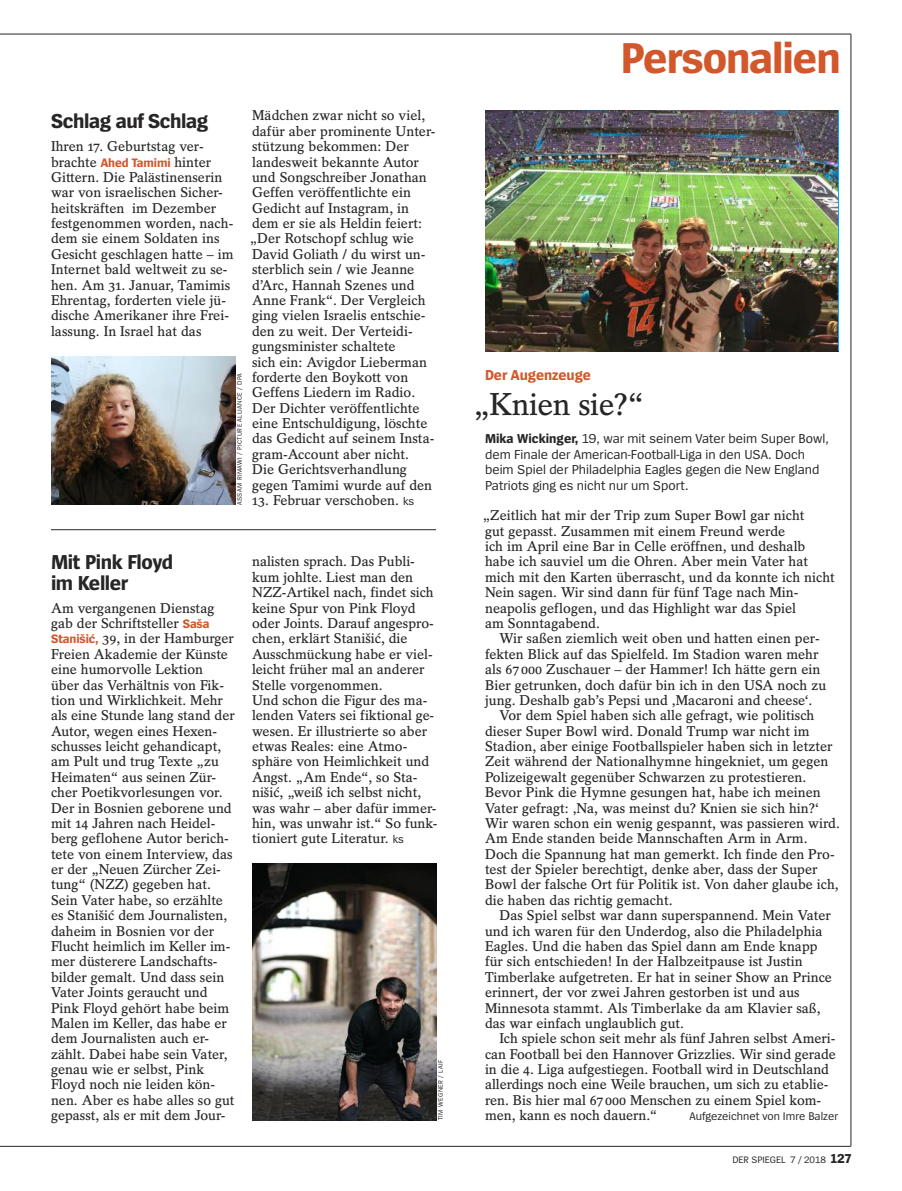
<style>
.page{position:relative;width:902px;height:1191px;background:#fff}
.page>*{position:absolute;margin:0;border:0;box-sizing:border-box;transform-origin:0 0}
.t1{font:700 45px "Spiegel Sans";letter-spacing:-.025em;color:#d2582b}
.t2{font:600 31.5px "Spiegel Serif";letter-spacing:-.015em;color:#272526}
.t3{font:700 21px/21px "Spiegel Sans";letter-spacing:-.02em;color:#272526}
.t4{font:700 15px "Spiegel Sans";letter-spacing:-.005em;color:#d2582b}
.t5{font:600 14.1px/15.5px "Spiegel Serif";color:#272526}
.t6{font:13.5px/15.5px "Spiegel Sans";color:#272526}
.t7{font:11.7px "Spiegel Sans";color:#272526}
.t8{font:9.75px "Spiegel Sans";letter-spacing:-.005em;color:#272526}
.t9{font:6.75px "Spiegel Sans";letter-spacing:.05em;color:#272526}
.s1{font-family:"Spiegel Sans";font-weight:700;font-size:12.75px;color:#d2582b}
.s2{font-family:"Spiegel Sans";font-weight:400;font-size:11.7px}
.s3{font-weight:700}
.s4{font-weight:700;font-size:13.5px}
</style>
<div class="page">
<hr style="left:51px;top:34px;width:799px;height:1px;background:#272526">
<hr style="left:0;top:34px;width:51px;height:1px;background:#272526">
<hr style="left:850px;top:34px;width:1px;height:1112px;background:#272526">
<hr style="left:0;top:1146px;width:51px;height:1px;background:#272526">
<hr style="left:51px;top:1146px;width:799px;height:1px;background:#272526">
<img style="left:485px;top:110px;width:352px;height:241px">
<hr style="left:51px;top:529px;width:385px;height:1px;background:#272526">
<img style="left:252px;top:863px;width:184px;height:257px">
<img style="left:51px;top:356px;width:184px;height:149px">
<h3 class="t3" style="left:51px;top:112px;width:159px">Schlag auf Schlag</h3>
<p class="t5" style="left:51px;top:140px;width:184px">Ihren 17. Geburtstag ver&shy;brachte <span class="s1">Ahed Tamimi</span> hinter<br>Gittern. Die Palästinenserin war von israelischen Sicher&shy;heitskräften im Dezember festgenommen worden, nach&shy;dem sie einem Soldaten ins<br>Gesicht geschlagen hatte – im<br>Internet bald weltweit zu se&shy;hen. Am 31. Januar, Tamimis<br>Ehrentag, forderten viele jü&shy;dische Amerikaner ihre Frei&shy;lassung. In Israel hat das</p>
<p class="t9" style="left:237px;top:505px;width:133px;rotate:-90deg">ASSAM RIMAWI / PICTURE ALLIANCE / DPA</p>
<p class="t5" style="left:250px;top:109px;width:187px">Mädchen zwar nicht so viel, dafür aber prominente Unter&shy;stützung bekommen: Der landesweit bekannte Autor und Songschreiber Jonathan<br>Geffen veröffentlichte ein<br>Gedicht auf Instagram, in dem er sie als Heldin feiert: „Der Rotschopf schlug wie<br>David Goliath / du wirst un&shy;sterblich sein / wie Jeanne d’Arc, Hannah Szenes und<br>Anne Frank“. Der Vergleich ging vielen Israelis entschie&shy;den zu weit. Der Verteidi&shy;gungsminister schaltete<br>sich ein: Avigdor Lieberman forderte den Boykott von<br>Geffens Liedern im Radio.<br>Der Dichter veröffentlichte eine Entschuldigung, löschte das Gedicht auf seinem Insta&shy;gram-Account aber nicht.<br>Die Gerichtsverhandlung gegen Tamimi wurde auf den</p>
<p class="t5" style="left:252px;top:494px;width:164px">13. Februar verschoben. <span class="s2">ks</span></p>
<h3 class="t3" style="left:51px;top:553px;width:124px">Mit Pink Floyd im Keller</h3>
<p class="t5" style="left:51px;top:601px;width:185px">Am vergangenen Dienstag gab der Schriftsteller <span class="s1">Saša<br>Stanišić,</span> 39, in der Hamburger<br>Freien Akademie der Künste eine humorvolle Lektion<br>über das Verhältnis von Fik&shy;tion und Wirklichkeit. Mehr als eine Stunde lang stand der<br>Autor, wegen eines Hexen&shy;schusses leicht gehandicapt, am Pult und trug Texte „zu<br>Heimaten“ aus seinen Zür&shy;cher Poetikvorlesungen vor.<br>Der in Bosnien geborene und mit 14 Jahren nach Heidel&shy;berg geflohene Autor berich&shy;tete von einem Interview, das er der „Neuen Zürcher Zei&shy;tung“ (NZZ) gegeben hat.<br>Sein Vater habe, so erzählte es Stanišić dem Journalisten, daheim in Bosnien vor der<br>Flucht heimlich im Keller im&shy;mer düsterere Landschafts&shy;bilder gemalt. Und dass sein<br>Vater Joints geraucht und<br>Pink Floyd gehört habe beim<br>Malen im Keller, das habe er dem Journalisten auch er&shy;zählt. Dabei habe sein Vater, genau wie er selbst, Pink<br>Floyd noch nie leiden kön&shy;nen. Aber es habe alles so gut gepasst, als er mit dem Jour-</p>
<p class="t5" style="left:252px;top:555px;width:187px">nalisten sprach. Das Publi&shy;kum johlte. Liest man den<br>NZZ-Artikel nach, findet sich keine Spur von Pink Floyd oder Joints. Darauf angespro&shy;chen, erklärt Stanišić, die<br>Ausschmückung habe er viel&shy;leicht früher mal an anderer<br>Stelle vorgenommen.<br>Und schon die Figur des ma&shy;lenden Vaters sei fiktional ge&shy;wesen. Er illustrierte so aber etwas Reales: eine Atmo&shy;sphäre von Heimlichkeit und<br>Angst. „Am Ende“, so Sta&shy;nišić, „weiß ich selbst nicht, was wahr – aber dafür immer&shy;hin, was unwahr ist.“ So funk&shy;tioniert gute Literatur. <span class="s2">ks</span></p>
<p class="t9" style="left:438px;top:1120px;width:61px;rotate:-90deg">TIM WEGNER / LAIF</p>
<h1 class="t1" style="left:621px;top:41px;width:221px">Personalien</h1>
<p class="t4" style="left:485px;top:369px;width:107px">Der Augenzeuge</p>
<h2 class="t2" style="left:473px;top:393px;width:172px">„Knien sie?“</h2>
<p class="t6" style="left:485px;top:432px;width:345px"><span class="s3">Mika Wickinger,</span> 19, war mit seinem Vater beim Super Bowl, dem Finale der American-Football-Liga in den USA. Doch beim Spiel der Philadelphia Eagles gegen die New England Patriots ging es nicht nur um Sport.</p>
<p class="t5" style="left:482px;top:509px;width:354px">„Zeitlich hat mir der Trip zum Super Bowl gar nicht<br>gut gepasst. Zusammen mit einem Freund werde<br>ich im April eine Bar in Celle eröffnen, und deshalb habe ich sauviel um die Ohren. Aber mein Vater hat mich mit den Karten überrascht, und da konnte ich nicht Nein sagen. Wir sind dann für fünf Tage nach Min&shy;neapolis geflogen, und das Highlight war das Spiel<br>am Sonntagabend.</p>
<p class="t5" style="left:499px;top:632px;width:322px">Wir saßen ziemlich weit oben und hatten einen per-</p>
<p class="t5" style="left:485px;top:647px;width:335px">fekten Blick auf das Spielfeld. Im Stadion waren mehr</p>
<p class="t5" style="left:485px;top:663px;width:337px">als 67 000 Zuschauer – der Hammer! Ich hätte gern ein</p>
<p class="t5" style="left:485px;top:678px;width:342px">Bier getrunken, doch dafür bin ich in den USA noch zu</p>
<p class="t5" style="left:485px;top:694px;width:329px">jung. Deshalb gab’s Pepsi und ‚Macaroni and cheese‘.</p>
<p class="t5" style="left:499px;top:709px;width:316px">Vor dem Spiel haben sich alle gefragt, wie politisch</p>
<p class="t5" style="left:485px;top:724px;width:326px">dieser Super Bowl wird. Donald Trump war nicht im</p>
<p class="t5" style="left:485px;top:740px;width:349px">Stadion, aber einige Footballspieler haben sich in letzter</p>
<p class="t5" style="left:485px;top:755px;width:345px">Zeit während der Nationalhymne hingekniet, um gegen</p>
<p class="t5" style="left:485px;top:770px;width:323px">Polizeigewalt gegenüber Schwarzen zu protestieren.</p>
<p class="t5" style="left:485px;top:786px;width:337px">Bevor Pink die Hymne gesungen hat, habe ich meinen</p>
<p class="t5" style="left:485px;top:801px;width:335px">Vater gefragt: ‚Na, was meinst du? Knien sie sich hin?‘</p>
<p class="t5" style="left:485px;top:817px;width:356px">Wir waren schon ein wenig gespannt, was passieren wird.</p>
<p class="t5" style="left:485px;top:832px;width:324px">Am Ende standen beide Mannschaften Arm in Arm.</p>
<p class="t5" style="left:485px;top:847px;width:351px">Doch die Spannung hat man gemerkt. Ich finde den Pro-</p>
<p class="t5" style="left:485px;top:863px;width:334px">test der Spieler berechtigt, denke aber, dass der Super</p>
<p class="t5" style="left:485px;top:878px;width:355px">Bowl der falsche Ort für Politik ist. Von daher glaube ich,</p>
<p class="t5" style="left:485px;top:893px;width:189px">die haben das richtig gemacht.</p>
<p class="t5" style="left:499px;top:909px;width:333px">Das Spiel selbst war dann superspannend. Mein Vater</p>
<p class="t5" style="left:485px;top:924px;width:339px">und ich waren für den Underdog, also die Philadelphia</p>
<p class="t5" style="left:485px;top:940px;width:334px">Eagles. Und die haben das Spiel dann am Ende knapp</p>
<p class="t5" style="left:485px;top:955px;width:319px">für sich entschieden! In der Halbzeitpause ist Justin</p>
<p class="t5" style="left:485px;top:970px;width:348px">Timberlake aufgetreten. Er hat in seiner Show an Prince</p>
<p class="t5" style="left:485px;top:986px;width:316px">erinnert, der vor zwei Jahren gestorben ist und aus</p>
<p class="t5" style="left:485px;top:1001px;width:337px">Minnesota stammt. Als Timberlake da am Klavier saß,</p>
<p class="t5" style="left:485px;top:1016px;width:201px">das war einfach unglaublich gut.</p>
<p class="t5" style="left:499px;top:1032px;width:337px">Ich spiele schon seit mehr als fünf Jahren selbst Ameri-</p>
<p class="t5" style="left:485px;top:1047px;width:352px">can Football bei den Hannover Grizzlies. Wir sind gerade</p>
<p class="t5" style="left:485px;top:1063px;width:345px">in die 4. Liga aufgestiegen. Football wird in Deutschland</p>
<p class="t5" style="left:485px;top:1078px;width:345px">allerdings noch eine Weile brauchen, um sich zu etablie-</p>
<p class="t5" style="left:485px;top:1093px;width:338px">ren. Bis hier mal 67000 Menschen zu einem Spiel kom-</p>
<p class="t5" style="left:485px;top:1109px;width:174px">men, kann es noch dauern.“</p>
<p class="t7" style="left:689px;top:1112px;width:150px">Aufgezeichnet von Imre Balzer</p>
<p class="t8" style="left:732px;top:1156px;width:120px">DER SPIEGEL 7 / 2018 <span class="s4">127</span></p>
</div>
